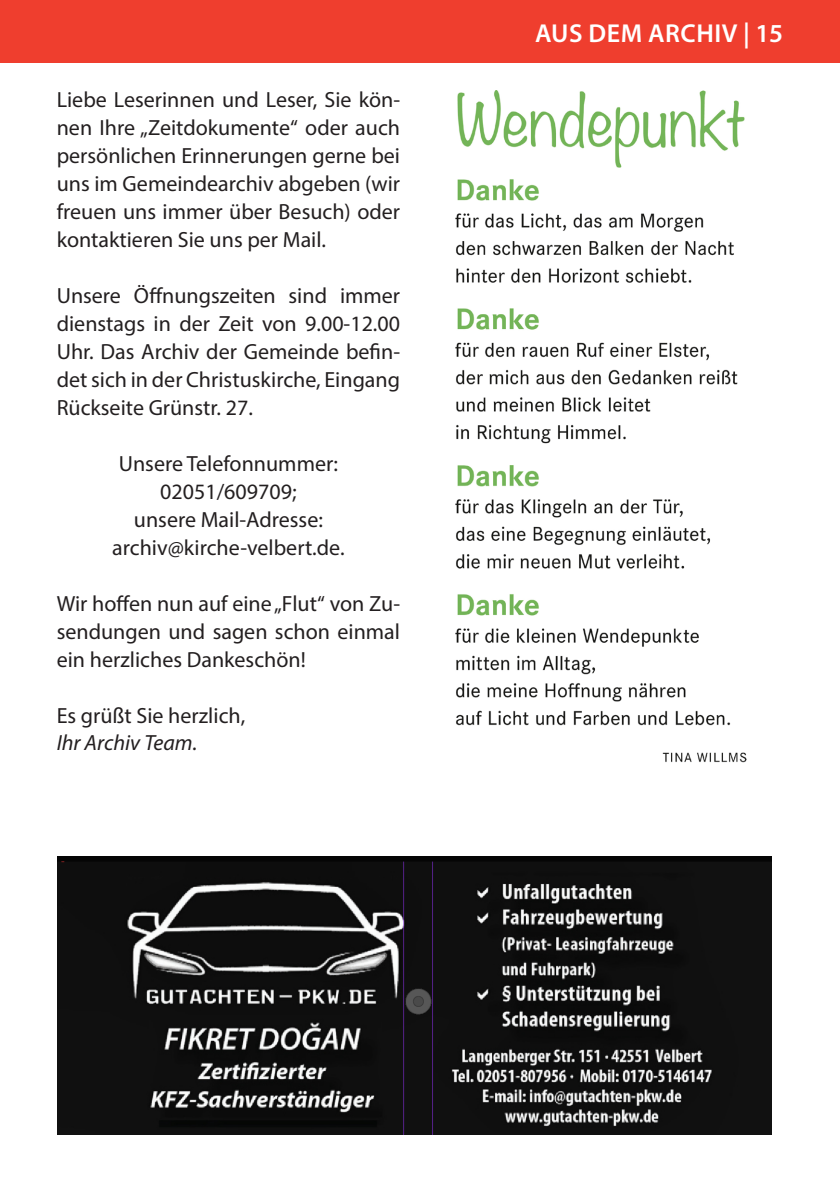
<style>
.page{position:relative;width:840px;height:1191px;background:#fff}
.page>*{position:absolute;margin:0;border:0;box-sizing:border-box;transform-origin:0 0}
.t1{font:600 26px "Myriad Pro";letter-spacing:.02em;color:#fff}
.t2{font:22px/28px "Myriad Pro";color:#231f20;text-align:justify}
.t3{font:italic 22px "Myriad Pro";color:#231f20}
</style>
<div class="page">
<div style="left:0;top:0;width:839px;height:62px;background:#ef3e2e"></div>
<img style="left:455px;top:91px;width:291px;height:672px">
<img style="left:58px;top:856px;width:713px;height:278px">
<p class="t2" style="left:57px;top:85px;width:345px">Liebe Leserinnen und Leser, Sie kön&shy;nen Ihre „Zeitdokumente“ oder auch persönlichen Erinnerungen gerne bei uns im Gemeindearchiv abgeben (wir freuen uns immer über Besuch) oder kontaktieren Sie uns per Mail.</p>
<p class="t2" style="left:57px;top:281px;width:345px">Unsere Öffnungszeiten sind immer dienstags in der Zeit von 9.00-12.00<br>Uhr. Das Archiv der Gemeinde befin&shy;det sich in der Christuskirche, Eingang Rückseite Grünstr. 27.</p>
<p class="t2" style="left:119px;top:449px;width:220px;text-align:center">Unsere Telefonnummer:<br>02051/609709;</p>
<p class="t2" style="left:134px;top:505px;width:190px">unsere Mail-Adresse:</p>
<p class="t2" style="left:112px;top:533px;width:234px">archiv@kirche-velbert.de.</p>
<p class="t2" style="left:57px;top:589px;width:344px">Wir hoffen nun auf eine „Flut“ von Zu&shy;sendungen und sagen schon einmal ein herzliches Dankeschön!</p>
<p class="t2" style="left:57px;top:701px;width:190px">Es grüßt Sie herzlich,</p>
<p class="t3" style="left:57px;top:729px;width:142px">Ihr Archiv Team.</p>
<p class="t1" style="left:534px;top:17px;width:249px">AUS DEM ARCHIV | 15</p>
</div>
